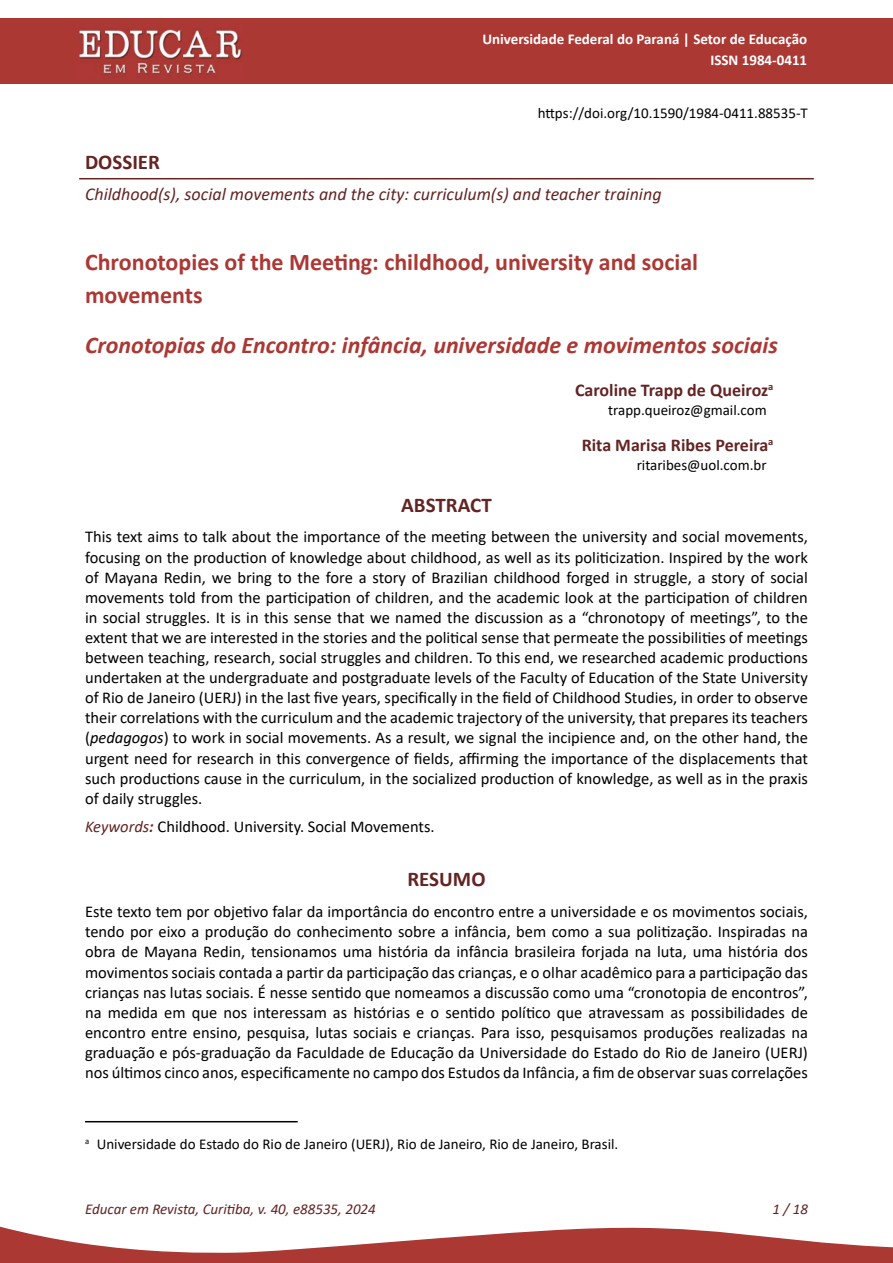
<style>
.page{position:relative;width:893px;height:1263px;background:#fff}
.page>*{position:absolute;margin:0;border:0;box-sizing:border-box;transform-origin:0 0}
._4-TÍTULO_ARTIGO_idioma_principal{font:700 24px/33px "Calibri";color:#ab3834}
._5-TÍTULO_ARTIGO_idiomas_secundários{font:italic 700 24px "Calibri";color:#ab3834}
._10-TÍTULO_RESUMO{font:700 21px "Calibri";color:#632423}
._2-GÊNERO__Artigo_Dossiê{font:700 21px "Calibri";color:#632423}
._11-TÍTULO_ABSTRACT{font:700 21px "Calibri";color:#632423}
._3-TÍTULO_DOSSIÊ{font:italic 18px "Calibri";color:#632423}
._6-AUTOR_nome{font:700 18px "Calibri";color:#632423}
._12-TEXTO_RESUMO_ABSTRACT{font:16.5px/20.1px "Calibri";color:#000;text-align:justify}
._13-PALAVRAS-CHAVE_KEYWORDS{font:16.5px "Calibri";color:#000}
._17-NOTA_RODAPÉ{font:15px "Calibri";color:#000}
.t1{font:700 15px "Calibri";color:#fff}
.t2{font:italic 15px "Calibri";color:#632423}
._7-AUTOR_e-mail{font:15px "Calibri";color:#000}
._1-DOI_primeira_pág{font:15px "Calibri";color:#000}
.s1{font-style:italic}
.s2{font-style:italic;color:#632423}
.s3{font-weight:700;font-style:italic;color:#632423}
</style>
<div class="page">
<div style="left:0;top:18px;width:893px;height:66px;background:#ab3833"></div>
<svg style="left:0;top:1226px;width:893px;height:37px"></svg>
<hr style="left:79px;top:178px;width:735px;height:1px;background:#632423">
<img style="left:78px;top:29px;width:165px;height:45px">
<hr style="left:85px;top:1121px;width:213px;height:1px;background:#000">
<p class="t1" style="left:482px;top:28px;width:326px">Universidade Federal do Paraná | Setor de Educação</p>
<p class="t1" style="left:710px;top:49px;width:98px">ISSN 1984-0411</p>
<p class="_1-DOI_primeira_pág" style="left:538px;top:102px;width:272px">https://doi.org/10.1590/1984-0411.88535-T</p>
<p class="_2-GÊNERO__Artigo_Dossiê" style="left:85px;top:147px;width:76px">DOSSIER</p>
<p class="_3-TÍTULO_DOSSIÊ" style="left:85px;top:181px;width:578px">Childhood(s), social movements and the city: curriculum(s) and teacher training</p>
<p class="_4-TÍTULO_ARTIGO_idioma_principal" style="left:85px;top:245px;width:615px">Chronotopies of the Meeting: childhood, university and social movements</p>
<p class="_5-TÍTULO_ARTIGO_idiomas_secundários" style="left:85px;top:328px;width:694px">Cronotopias do Encontro: infância, universidade e movimentos sociais</p>
<p class="_6-AUTOR_nome" style="left:575px;top:377px;width:200px">Caroline Trapp de Queiroz<sup>a</sup></p>
<p class="_7-AUTOR_e-mail" style="left:608px;top:400px;width:160px">trapp.queiroz@gmail.com</p>
<p class="_6-AUTOR_nome" style="left:582px;top:432px;width:193px">Rita Marisa Ribes Pereira<sup>a</sup></p>
<p class="_7-AUTOR_e-mail" style="left:637px;top:455px;width:132px">ritaribes@uol.com.br</p>
<p class="_10-TÍTULO_RESUMO" style="left:401px;top:490px;width:92px">ABSTRACT</p>
<p class="_12-TEXTO_RESUMO_ABSTRACT" style="left:85px;top:526px;width:724px">This text aims to talk about the importance of the meeting between the university and social movements, focusing on the production of knowledge about childhood, as well as its politicization. Inspired by the work of Mayana Redin, we bring to the fore a story of Brazilian childhood forged in struggle, a story of social movements told from the participation of children, and the academic look at the participation of children in social struggles. It is in this sense that we named the discussion as a “chronotopy of meetings”, to the extent that we are interested in the stories and the political sense that permeate the possibilities of meetings between teaching, research, social struggles and children. To this end, we researched academic productions undertaken at the undergraduate and postgraduate levels of the Faculty of Education of the State University of Rio de Janeiro (UERJ) in the last five years, specifically in the field of Childhood Studies, in order to observe their correlations with the curriculum and the academic trajectory of the university, that prepares its teachers (<span class="s1">pedagogos</span>) to work in social movements. As a result, we signal the incipience and, on the other hand, the urgent need for research in this convergence of fields, affirming the importance of the displacements that such productions cause in the curriculum, in the socialized production of knowledge, as well as in the praxis of daily struggles.</p>
<p class="_13-PALAVRAS-CHAVE_KEYWORDS" style="left:85px;top:815px;width:351px"><span class="s2">Keywords</span><span class="s3">:</span> Childhood. University. Social Movements.</p>
<p class="_11-TÍTULO_ABSTRACT" style="left:407px;top:865px;width:80px">RESUMO</p>
<p class="_12-TEXTO_RESUMO_ABSTRACT" style="left:85px;top:901px;width:724px">Este texto tem por objetivo falar da importância do encontro entre a universidade e os movimentos sociais, tendo por eixo a produção do conhecimento sobre a infância, bem como a sua politização. Inspiradas na obra de Mayana Redin, tensionamos uma história da infância brasileira forjada na luta, uma história dos movimentos sociais contada a partir da participação das crianças, e o olhar acadêmico para a participação das crianças nas lutas sociais. É nesse sentido que nomeamos a discussão como uma “cronotopia de encontros”, na medida em que nos interessam as histórias e o sentido político que atravessam as possibilidades de encontro entre ensino, pesquisa, lutas sociais e crianças. Para isso, pesquisamos produções realizadas na graduação e pós-graduação da Faculdade de Educação da Universidade do Estado do Rio de Janeiro (UERJ) nos últimos cinco anos, especificamente no campo dos Estudos da Infância, a fim de observar suas correlações</p>
<p class="_17-NOTA_RODAPÉ" style="left:85px;top:1134px;width:535px"><sup>a</sup> Universidade do Estado do Rio de Janeiro (UERJ), Rio de Janeiro, Rio de Janeiro, Brasil.</p>
<p class="t2" style="left:85px;top:1198px;width:292px">Educar em Revista, Curitiba, v. 40, e88535, 2024</p>
<p class="t2" style="left:772px;top:1198px;width:37px">1 / 18</p>
</div>
